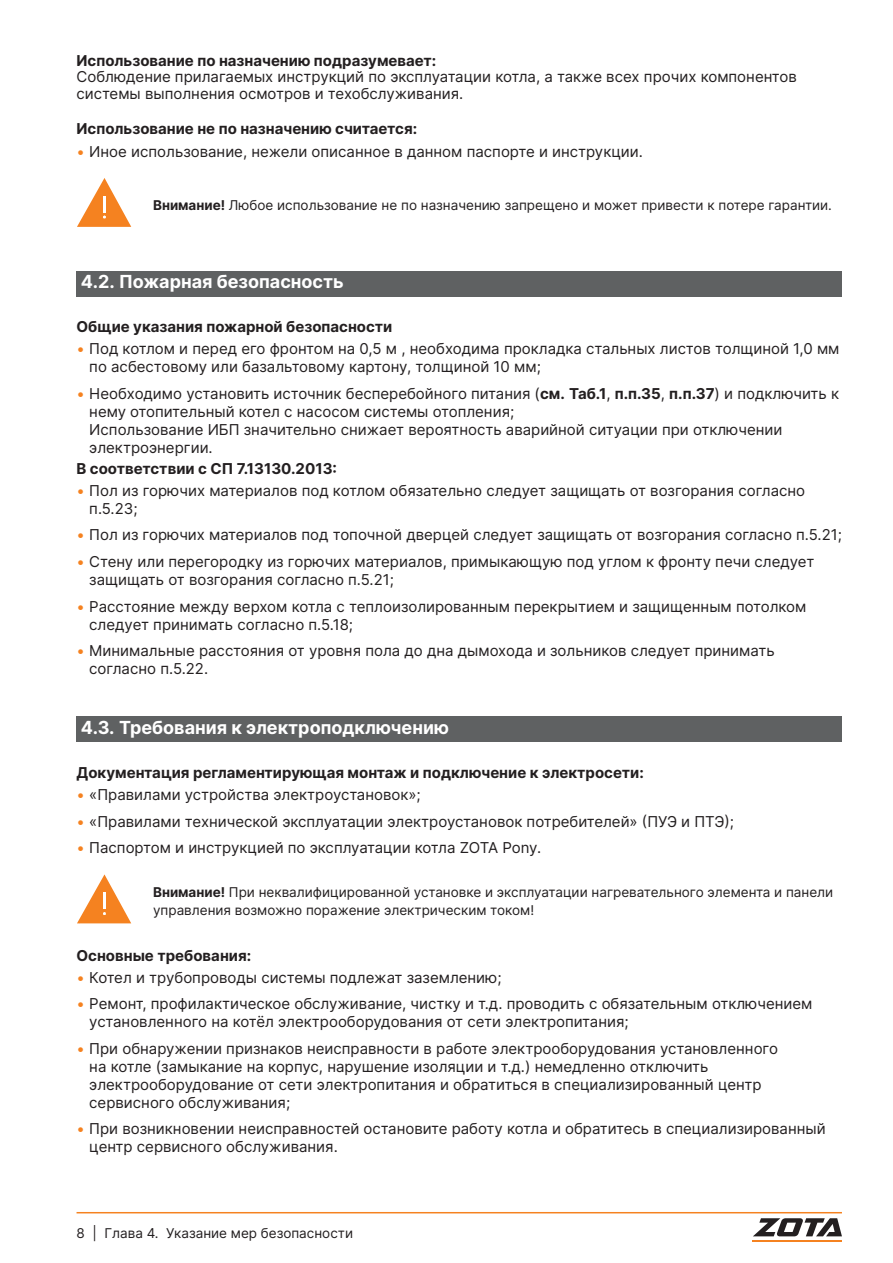
<style>
.page{position:relative;width:893px;height:1263px;background:#fff}
.page>*{position:absolute;margin:0;border:0;box-sizing:border-box;transform-origin:0 0}
.t1{font:700 18px "Inter";color:#fff}
.t2{font:15px/18px "Inter";color:#231f20}
.t3{font:700 15px "Inter";color:#231f20}
.t4{font:13.5px/18px "Inter";color:#231f20}
.s1{color:#f58220}
.s2{font-weight:700}
</style>
<div class="page">
<hr style="left:77px;top:1212px;width:765px;height:1px;background:#f58220">
<svg style="left:753px;top:1218px;width:89px;height:18px"></svg>
<hr style="left:753px;top:1240px;width:89px;height:1px;background:#f58220">
<div style="left:77px;top:271px;width:765px;height:25px;background:#5f6162"></div>
<svg style="left:77px;top:178px;width:54px;height:49px"></svg>
<div style="left:77px;top:716px;width:765px;height:26px;background:#5f6162"></div>
<svg style="left:77px;top:874px;width:54px;height:49px"></svg>
<p class="t3" style="left:77px;top:49px;width:361px">Использование по назначению подразумевает:</p>
<p class="t2" style="left:77px;top:68px;width:722px;line-height:16.5px">Соблюдение прилагаемых инструкций по эксплуатации котла, а также всех прочих компонентов системы выполнения осмотров и техобслуживания.</p>
<p class="t3" style="left:77px;top:118px;width:342px">Использование не по назначению считается:</p>
<p class="t2" style="left:77px;top:142px;width:568px"><span class="s1">•</span> Иное использование, нежели описанное в данном паспорте и инструкции.</p>
<p class="t4" style="left:153px;top:195px;width:680px"><span class="s2">Внимание!</span> Любое использование не по назначению запрещено и может привести к потере гарантии.</p>
<p class="t1" style="left:81px;top:269px;width:264px">4.2. Пожарная безопасность</p>
<p class="t3" style="left:77px;top:316px;width:317px">Общие указания пожарной безопасности</p>
<p class="t2" style="left:89px;top:340px;width:752px;text-indent:-13px"><span class="s1">•</span> Под котлом и перед его фронтом на 0,5 м , необходима прокладка стальных листов толщиной 1,0 мм по асбестовому или базальтовому картону, толщиной 10 мм;</p>
<p class="t2" style="left:89px;top:384px;width:751px;text-indent:-13px"><span class="s1">•</span> Необходимо установить источник бесперебойного питания (<span class="s2">см. Таб.1</span>, <span class="s2">п.п.35</span>, <span class="s2">п.п.37</span>) и подключить к нему отопительный котел с насосом системы отопления;<br>Использование ИБП значительно снижает вероятность аварийной ситуации при отключении электроэнергии.</p>
<p class="t3" style="left:77px;top:457px;width:262px">В соответствии с СП 7.13130.2013:</p>
<p class="t2" style="left:89px;top:481px;width:717px;text-indent:-13px"><span class="s1">•</span> Пол из горючих материалов под котлом обязательно следует защищать от возгорания согласно п.5.23;</p>
<p class="t2" style="left:77px;top:526px;width:767px"><span class="s1">•</span> Пол из горючих материалов под топочной дверцей следует защищать от возгорания согласно п.5.21;</p>
<p class="t2" style="left:89px;top:552px;width:726px;text-indent:-13px"><span class="s1">•</span> Стену или перегородку из горючих материалов, примыкающую под углом к фронту печи следует защищать от возгорания согласно п.5.21;</p>
<p class="t2" style="left:89px;top:597px;width:719px;text-indent:-13px"><span class="s1">•</span> Расстояние между верхом котла с теплоизолированным перекрытием и защищенным потолком следует принимать согласно п.5.18;</p>
<p class="t2" style="left:89px;top:641px;width:687px;text-indent:-13px"><span class="s1">•</span> Минимальные расстояния от уровня пола до дна дымохода и зольников следует принимать согласно п.5.22.</p>
<p class="t1" style="left:81px;top:714px;width:370px">4.3. Требования к электроподключению</p>
<p class="t3" style="left:77px;top:761px;width:569px">Документация регламентирующая монтаж и подключение к электросети:</p>
<p class="t2" style="left:77px;top:785px;width:346px"><span class="s1">•</span> «Правилами устройства электроустановок»;</p>
<p class="t2" style="left:77px;top:812px;width:659px"><span class="s1">•</span> «Правилами технической эксплуатации электроустановок потребителей» (ПУЭ и ПТЭ);</p>
<p class="t2" style="left:77px;top:838px;width:466px"><span class="s1">•</span> Паспортом и инструкцией по эксплуатации котла ZOTA Pony.</p>
<p class="t4" style="left:153px;top:883px;width:682px"><span class="s2">Внимание!</span> При неквалифицированной установке и эксплуатации нагревательного элемента и панели управления возможно поражение электрическим током!</p>
<p class="t3" style="left:77px;top:944px;width:176px">Основные требования:</p>
<p class="t2" style="left:77px;top:968px;width:427px"><span class="s1">•</span> Котел и трубопроводы системы подлежат заземлению;</p>
<p class="t2" style="left:89px;top:995px;width:725px;text-indent:-13px"><span class="s1">•</span> Ремонт, профилактическое обслуживание, чистку и т.д. проводить с обязательным отключением установленного на котёл электрооборудования от сети электропитания;</p>
<p class="t2" style="left:89px;top:1039px;width:690px;text-indent:-13px"><span class="s1">•</span> При обнаружении признаков неисправности в работе электрооборудования установленного на котле (замыкание на корпус, нарушение изоляции и т.д.) немедленно отключить электрооборудование от сети электропитания и обратиться в специализированный центр сервисного обслуживания;</p>
<p class="t2" style="left:89px;top:1120px;width:738px;text-indent:-13px"><span class="s1">•</span> При возникновении неисправностей остановите работу котла и обратитесь в специализированный центр сервисного обслуживания.</p>
<p class="t4" style="left:77px;top:1223px;width:278px">8 | Глава 4. Указание мер безопасности</p>
</div>
